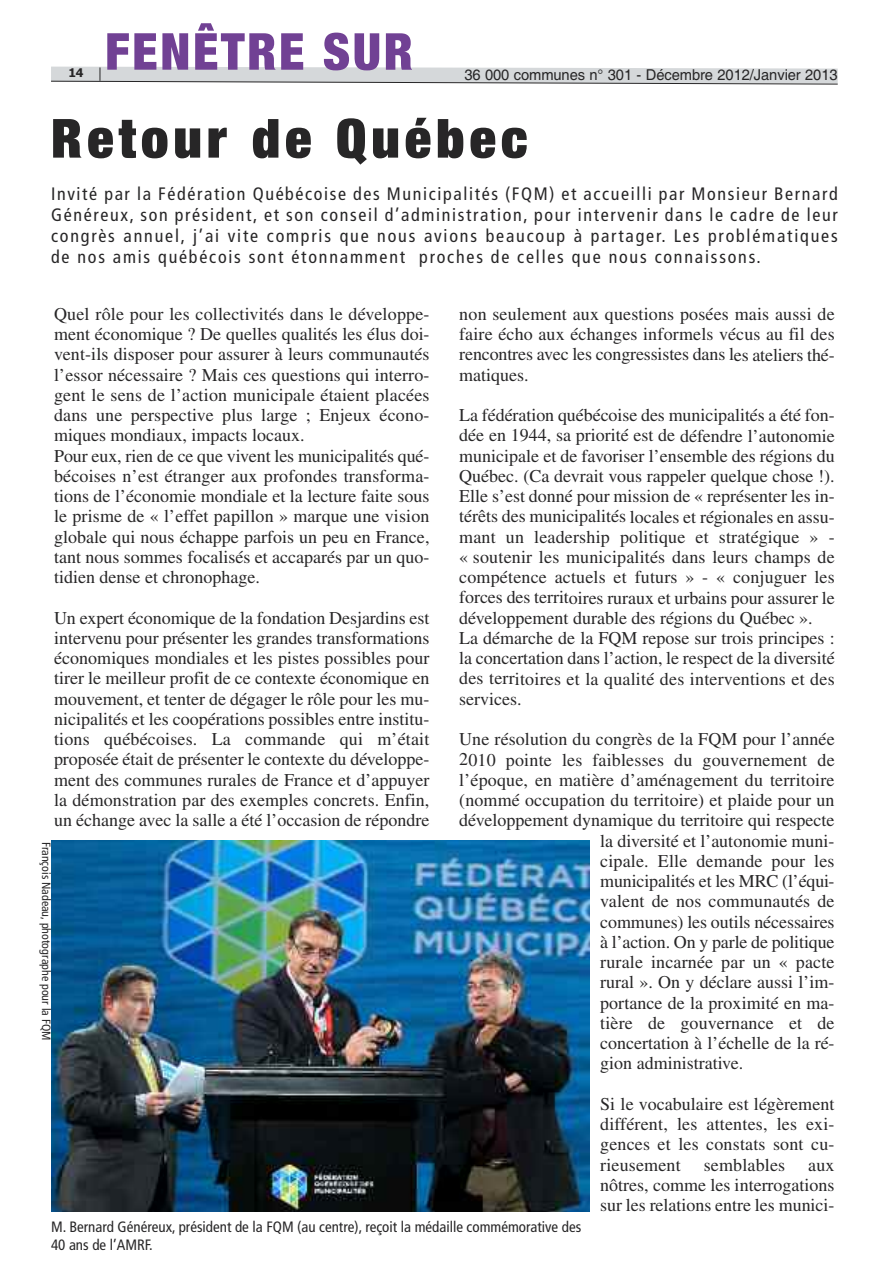
<style>
.page{position:relative;width:893px;height:1263px;background:#fff}
.page>*{position:absolute;margin:0;border:0;box-sizing:border-box;transform-origin:0 0}
.t1{font:900 condensed 54px "Helvetica Neue LT Com";letter-spacing:.1em;color:#272627}
.t2{font:900 condensed 51px "Helvetica Neue LT Com";letter-spacing:.05em;color:#714194}
.t3{font:18px/20.2px "Times LT Std";color:#272627;text-align:justify}
.t4{font:condensed 18px/21px "Frutiger";letter-spacing:.1em;color:#272627;text-align:justify}
.t5{font:condensed 15px/18px "Frutiger LT Std";color:#272627}
.t6{font:15px "Helvetica";letter-spacing:-.005em;color:#272627}
.t7{font:condensed 12px "Frutiger";color:#272627}
.t8{font:700 12px "Tahoma";color:#272627}
</style>
<div class="page">
<img style="left:51px;top:840px;width:539px;height:371px">
<svg style="left:51px;top:66px;width:787px;height:19px"></svg>
<p class="t8" style="left:69px;top:66px;width:17px">14</p>
<h2 class="t2" style="left:105px;top:21px;width:309px">FENÊTRE SUR</h2>
<p class="t6" style="left:464px;top:66px;width:375px">36 000 communes n° 301 - Décembre 2012/Janvier 2013</p>
<h1 class="t1" style="left:51px;top:104px;width:478px">Retour de Québec</h1>
<p class="t4" style="left:51px;top:183px;width:788px">invité par la Fédération Québécoise des municipalités (FQm) et accueilli par monsieur Bernard Généreux, son président, et son conseil d’administration, pour intervenir dans le cadre de leur congrès annuel, j’ai vite compris que nous avions beaucoup à partager. Les problématiques de nos amis québécois sont étonnamment proches de celles que nous connaissons.</p>
<p class="t3" style="left:54px;top:306px;width:377px;text-align:left">Quel rôle pour les collectivités dans le développe&shy;ment économique ? De quelles qualités les élus doi&shy;vent-ils disposer pour assurer à leurs communautés l’essor nécessaire ? Mais ces questions qui interro&shy;gent le sens de l’action municipale étaient placées dans une perspective plus large ; Enjeux écono&shy;miques mondiaux, impacts locaux.<br>Pour eux, rien de ce que vivent les municipalités qué&shy;bécoises n’est étranger aux profondes transforma&shy;tions de l’économie mondiale et la lecture faite sous le prisme de « l’effet papillon » marque une vision globale qui nous échappe parfois un peu en France, tant nous sommes focalisés et accaparés par un quo&shy;tidien dense et chronophage.</p>
<p class="t3" style="left:54px;top:609px;width:377px">Un expert économique de la fondation Desjardins est intervenu pour présenter les grandes transformations économiques mondiales et les pistes possibles pour tirer le meilleur profit de ce contexte économique en mouvement, et tenter de dégager le rôle pour les mu&shy;nicipalités et les coopérations possibles entre institu&shy;tions québécoises. La commande qui m’était proposée était de présenter le contexte du développe&shy;ment des communes rurales de France et d’appuyer la démonstration par des exemples concrets. Enfin, un échange avec la salle a été l’occasion de répondre</p>
<p class="t7" style="left:53px;top:842px;width:200px;rotate:90deg">François Nadeau, photographe pour la FQm</p>
<p class="t3" style="left:459px;top:306px;width:377px">non seulement aux questions posées mais aussi de faire écho aux échanges informels vécus au fil des rencontres avec les congressistes dans les ateliers thé&shy;matiques.</p>
<p class="t3" style="left:459px;top:407px;width:377px;text-align:left">La fédération québécoise des municipalités a été fon&shy;dée en 1944, sa priorité est de défendre l’autonomie municipale et de favoriser l’ensemble des régions du Québec. (Ca devrait vous rappeler quelque chose !).<br>Elle s’est donné pour mission de « représenter les in&shy;térêts des municipalités locales et régionales en assu&shy;mant un leadership politique et stratégique » - « soutenir les municipalités dans leurs champs de compétence actuels et futurs » - « conjuguer les forces des territoires ruraux et urbains pour assurer le développement durable des régions du Québec ».<br>La démarche de la FQM repose sur trois principes : la concertation dans l’action, le respect de la diversité des territoires et la qualité des interventions et des services.</p>
<p class="t3" style="left:459px;top:731px;width:377px">Une résolution du congrès de la FQM pour l’année</p>
<p class="t3" style="left:459px;top:751px;width:377px">2010 pointe les faiblesses du gouvernement de</p>
<p class="t3" style="left:459px;top:771px;width:377px">l’époque, en matière d’aménagement du territoire</p>
<p class="t3" style="left:459px;top:792px;width:377px">(nommé occupation du territoire) et plaide pour un</p>
<p class="t3" style="left:459px;top:812px;width:377px">développement dynamique du territoire qui respecte</p>
<p class="t3" style="left:600px;top:832px;width:236px">la diversité et l’autonomie muni-</p>
<p class="t3" style="left:600px;top:852px;width:236px">cipale. Elle demande pour les</p>
<p class="t3" style="left:600px;top:873px;width:236px">municipalités et les MRC (l’équi-</p>
<p class="t3" style="left:600px;top:893px;width:236px">valent de nos communautés de</p>
<p class="t3" style="left:600px;top:913px;width:236px">communes) les outils nécessaires</p>
<p class="t3" style="left:600px;top:933px;width:236px">à l’action. On y parle de politique</p>
<p class="t3" style="left:600px;top:954px;width:236px">rurale incarnée par un « pacte</p>
<p class="t3" style="left:600px;top:974px;width:236px">rural ». On y déclare aussi l’im-</p>
<p class="t3" style="left:600px;top:994px;width:236px">portance de la proximité en ma-</p>
<p class="t3" style="left:600px;top:1014px;width:236px">tière de gouvernance et de</p>
<p class="t3" style="left:600px;top:1035px;width:236px">concertation à l’échelle de la ré-</p>
<p class="t3" style="left:600px;top:1055px;width:145px">gion administrative.</p>
<p class="t3" style="left:600px;top:1095px;width:236px">Si le vocabulaire est légèrement différent, les attentes, les exi&shy;gences et les constats sont cu&shy;rieusement</p>
<p class="t3" style="left:704px;top:1156px;width:83px">semblables</p>
<p class="t3" style="left:600px;top:1156px;width:236px;text-indent:208px">aux nôtres, comme les interrogations sur les relations entre les munici-</p>
<p class="t5" style="left:51px;top:1219px;width:532px">M. Bernard Généreux, président de la FQM (au centre), reçoit la médaille commémorative des<br>40 ans de l’AMRF.</p>
</div>
